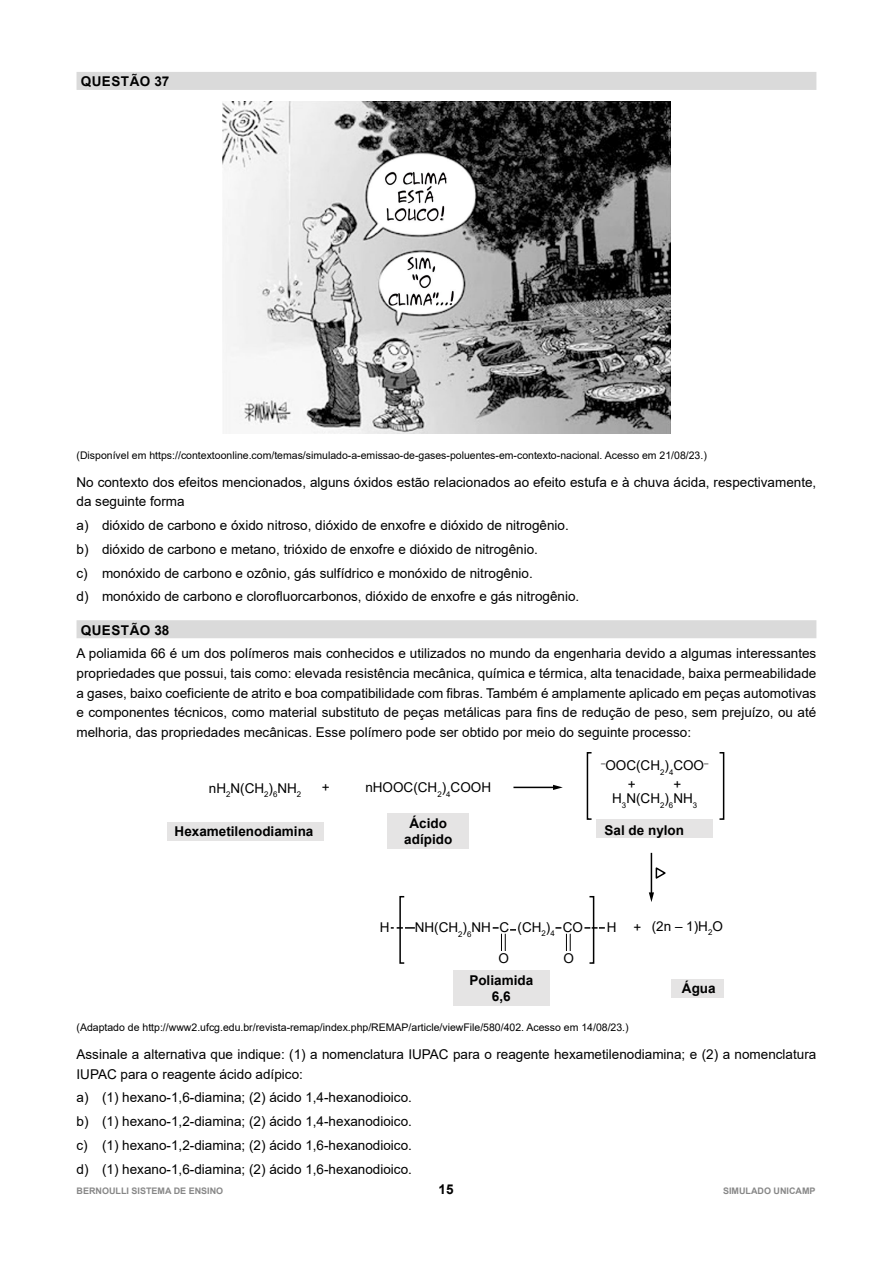
<style>
.page{position:relative;width:893px;height:1263px;background:#fff}
.page>*{position:absolute;margin:0;border:0;box-sizing:border-box;transform-origin:0 0}
.t1{font:13.5px/19.5px "Arial";color:#000}
.t2{font:700 13.5px/16.2px "Arial";color:#000;text-align:center}
.t3{font:700 13.5px "Arial";letter-spacing:.035em;color:#000}
.t4{font:10.5px "Arial";color:#000}
.t5{font:700 9px "Arial";color:#878787}
</style>
<div class="page">
<div style="left:77px;top:72px;width:739px;height:18px;background:#dadada"></div>
<div style="left:77px;top:620px;width:739px;height:18px;background:#dadada"></div>
<img style="left:223px;top:102px;width:447px;height:331px">
<div style="left:168px;top:822px;width:156px;height:18px;background:#e5e4e4"></div>
<div style="left:387px;top:813px;width:82px;height:35px;background:#e5e4e4"></div>
<hr style="left:513px;top:787px;width:42px;height:1px;background:#000">
<svg style="left:553px;top:785px;width:10px;height:5px"></svg>
<div style="left:587px;top:752px;width:5px;height:68px;border:2px solid #000"></div>
<div style="left:719px;top:752px;width:5px;height:68px;border:2px solid #000"></div>
<div style="left:597px;top:819px;width:116px;height:19px;background:#e5e4e4"></div>
<hr style="left:651px;top:853px;width:1px;height:41px;background:#000">
<svg style="left:649px;top:892px;width:5px;height:10px"></svg>
<svg style="left:655px;top:867px;width:11px;height:12px"></svg>
<div style="left:399px;top:896px;width:6px;height:68px;border:2px solid #000"></div>
<div style="left:589px;top:896px;width:5px;height:68px;border:2px solid #000"></div>
<div style="left:671px;top:979px;width:53px;height:18px;background:#e5e4e4"></div>
<div style="left:453px;top:971px;width:97px;height:35px;background:#e5e4e4"></div>
<svg style="left:493px;top:927px;width:23px;height:24px"></svg>
<svg style="left:555px;top:927px;width:16px;height:24px"></svg>
<svg style="left:584px;top:927px;width:21px;height:2px"></svg>
<svg style="left:391px;top:927px;width:24px;height:2px"></svg>
<p class="t3" style="left:81px;top:72px;width:90px">QUESTÃO 37</p>
<p class="t4" style="left:77px;top:448px;width:632px">(Disponível em https://contextoonline.com/temas/simulado-a-emissao-de-gases-poluentes-em-contexto-nacional. Acesso em 21/08/23.)</p>
<p class="t1" style="left:77px;top:472px;width:741px">No contexto dos efeitos mencionados, alguns óxidos estão relacionados ao efeito estufa e à chuva ácida, respectivamente, da seguinte forma</p>
<p class="t1" style="left:77px;top:513px;width:504px;line-height:23.7px">a) dióxido de carbono e óxido nitroso, dióxido de enxofre e dióxido de nitrogênio. b) dióxido de carbono e metano, trióxido de enxofre e dióxido de nitrogênio.<br>c) monóxido de carbono e ozônio, gás sulfídrico e monóxido de nitrogênio.<br>d) monóxido de carbono e clorofluorcarbonos, dióxido de enxofre e gás nitrogênio.</p>
<p class="t3" style="left:81px;top:620px;width:90px">QUESTÃO 38</p>
<p class="t1" style="left:77px;top:644px;width:741px;text-align:justify">A poliamida 66 é um dos polímeros mais conhecidos e utilizados no mundo da engenharia devido a algumas interessantes propriedades que possui, tais como: elevada resistência mecânica, química e térmica, alta tenacidade, baixa permeabilidade a gases, baixo coeficiente de atrito e boa compatibilidade com fibras. Também é amplamente aplicado em peças automotivas e componentes técnicos, como material substituto de peças metálicas para fins de redução de peso, sem prejuízo, ou até melhoria, das propriedades mecânicas. Esse polímero pode ser obtido por meio do seguinte processo:</p>
<p class="t1" style="left:601px;top:756px;width:109px"><sup>–</sup>OOC(CH<sub>2</sub>)<sub>4</sub>COO<sup>–</sup></p>
<p class="t1" style="left:612px;top:789px;width:86px">H<sub>3</sub>N(CH<sub>2</sub>)<sub>6</sub>NH<sub>3</sub></p>
<p class="t1" style="left:628px;top:774px;width:9px">+</p>
<p class="t1" style="left:673px;top:774px;width:9px">+</p>
<p class="t1" style="left:365px;top:778px;width:127px">nHOOC(CH<sub>2</sub>)<sub>4</sub>COOH</p>
<p class="t2" style="left:404px;top:815px;width:50px">Ácido adípido</p>
<p class="t1" style="left:209px;top:778px;width:94px">nH<sub>2</sub>N(CH<sub>2</sub>)<sub>6</sub>NH<sub>2</sub></p>
<p class="t2" style="left:175px;top:823px;width:140px">Hexametilenodiamina</p>
<p class="t1" style="left:322px;top:778px;width:9px">+</p>
<p class="t2" style="left:605px;top:822px;width:81px">Sal de nylon</p>
<p class="t1" style="left:607px;top:917px;width:11px">H</p>
<p class="t1" style="left:652px;top:916px;width:73px">(2n – 1)H<sub>2</sub>O</p>
<p class="t1" style="left:499px;top:917px;width:85px">C (CH<sub>2</sub>)<sub>4</sub> CO</p>
<p class="t1" style="left:498px;top:948px;width:12px">O</p>
<p class="t1" style="left:563px;top:948px;width:12px">O</p>
<p class="t1" style="left:380px;top:917px;width:11px">H</p>
<p class="t1" style="left:633px;top:917px;width:9px">+</p>
<p class="t1" style="left:415px;top:918px;width:78px">NH(CH<sub>2</sub>)<sub>6</sub>NH</p>
<p class="t2" style="left:469px;top:972px;width:65px">Poliamida<br>6,6</p>
<p class="t2" style="left:682px;top:980px;width:35px">Água</p>
<p class="t4" style="left:77px;top:1020px;width:554px">(Adaptado de http://www2.ufcg.edu.br/revista-remap/index.php/REMAP/article/viewFile/580/402. Acesso em 14/08/23.)</p>
<p class="t1" style="left:77px;top:1044px;width:741px">Assinale a alternativa que indique: (1) a nomenclatura IUPAC para o reagente hexametilenodiamina; e (2) a nomenclatura<br>IUPAC para o reagente ácido adípico:</p>
<p class="t1" style="left:77px;top:1086px;width:337px;line-height:23.7px;text-align:justify">a) (1) hexano-1,6-diamina; (2) ácido 1,4-hexanodioico. b) (1) hexano-1,2-diamina; (2) ácido 1,4-hexanodioico. c) (1) hexano-1,2-diamina; (2) ácido 1,6-hexanodioico. d) (1) hexano-1,6-diamina; (2) ácido 1,6-hexanodioico.</p>
<p class="t5" style="left:77px;top:1184px;width:148px">BERNOULLI SISTEMA DE ENSINO</p>
<p class="t2" style="left:438px;top:1181px;width:17px">15</p>
<p class="t5" style="left:723px;top:1184px;width:94px">SIMULADO UNICAMP</p>
</div>
